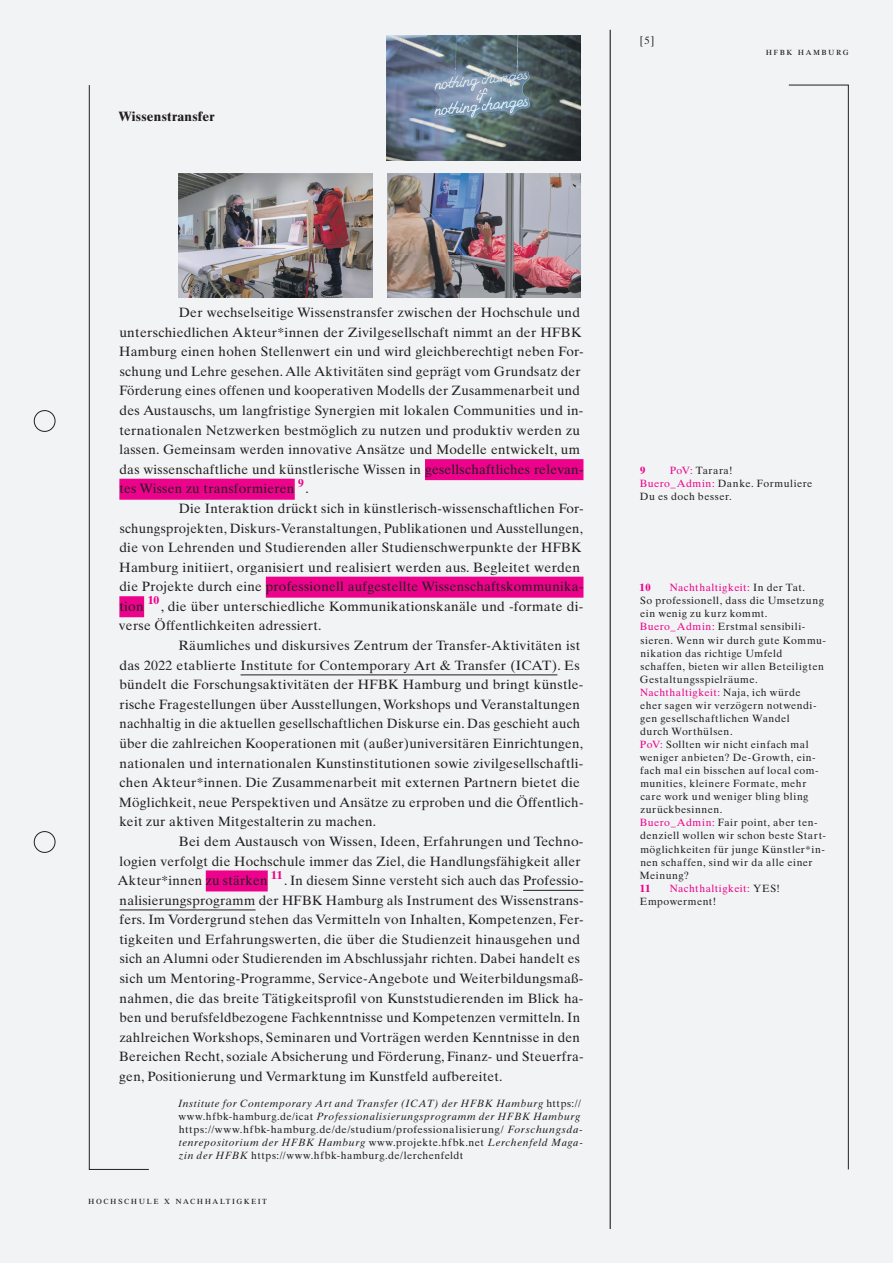
<style>
.page{position:relative;width:893px;height:1263px;background:#f2f3f4}
.page>*{position:absolute;margin:0;border:0;box-sizing:border-box;transform-origin:0 0}
.t1{font:13.5px/19.6px "Times Ten CE";letter-spacing:.02em;color:#231f20}
.t2{font:700 13.5px "Times Ten CE";letter-spacing:.02em;color:#231f20}
.t3{font:700 11.4px "Times Ten CE";color:#ed028c}
.t4{font:10.5px/13px "Times Ten CE";letter-spacing:.045em;color:#231f20}
.t5{font:italic 10.5px/13px "Times Ten CE";letter-spacing:.055em;color:#231f20}
.t6{font:10.5px "Times Ten Roman SC";letter-spacing:.14em;color:#231f20}
.t7{font:10.5px/13px "Times Ten CE";letter-spacing:.04em;color:#ed028c}
.t8{font:700 10.5px "Times Ten CE";color:#ed028c}
.s1{font-style:normal}
.s2{color:#ed028c}
.s3{color:#231f20}
</style>
<div class="page">
<svg style="left:788px;top:85px;width:61px;height:1085px"></svg>
<svg style="left:89px;top:85px;width:60px;height:1085px"></svg>
<hr style="left:610px;top:30px;width:1px;height:1199px;background:#231f20">
<div style="left:425px;top:459px;width:158px;height:21px;background:#ed028c"></div>
<div style="left:119px;top:479px;width:176px;height:21px;background:#ed028c"></div>
<div style="left:266px;top:577px;width:317px;height:21px;background:#ed028c"></div>
<div style="left:119px;top:596px;width:25px;height:21px;background:#ed028c"></div>
<div style="left:206px;top:870px;width:62px;height:21px;background:#ed028c"></div>
<hr style="left:241px;top:675px;width:316px;height:1px;background:#231f20">
<hr style="left:523px;top:890px;width:60px;height:1px;background:#231f20">
<hr style="left:120px;top:910px;width:136px;height:1px;background:#231f20">
<img style="left:179px;top:173px;width:193px;height:124px">
<img style="left:387px;top:36px;width:193px;height:124px">
<img style="left:388px;top:173px;width:192px;height:124px">
<div style="left:34px;top:410px;width:21px;height:22px;border:1px solid #231f20;border-radius:50%"></div>
<div style="left:34px;top:831px;width:21px;height:22px;border:1px solid #231f20;border-radius:50%"></div>
<p class="t2" style="left:119px;top:108px;width:98px">Wissenstransfer</p>
<p class="t4" style="left:640px;top:34px;width:16px">[5]</p>
<p class="t6" style="left:766px;top:45px;width:84px">hfbk hamburg</p>
<p class="t1" style="left:119px;top:303px;width:466px;text-indent:60px">Der wechselseitige Wissenstransfer zwischen der Hochschule und unterschiedlichen Akteur*innen der Zivilgesellschaft nimmt an der HFBK Hamburg einen hohen Stellenwert ein und wird gleichberechtigt neben For&shy;schung und Lehre gesehen. Alle Aktivitäten sind geprägt vom Grundsatz der Förderung eines offenen und kooperativen Modells der Zusammenarbeit und des Austauschs, um langfristige Synergien mit lokalen Communities und in&shy;ternationalen Netzwerken bestmöglich zu nutzen und produktiv werden zu lassen. Gemeinsam werden innovative Ansätze und Modelle entwickelt, um das wissenschaftliche und künstlerische Wissen in gesellschaftliches relevan&shy;tes Wissen zu transformieren</p>
<p class="t3" style="left:298px;top:476px;width:7px">9</p>
<p class="t1" style="left:306px;top:479px;width:5px">.</p>
<p class="t1" style="left:179px;top:498px;width:406px">Die Interaktion drückt sich in künstlerisch-wissenschaftlichen For-</p>
<p class="t1" style="left:120px;top:518px;width:465px">schungsprojekten, Diskurs-Veranstaltungen, Publikationen und Ausstellungen,</p>
<p class="t1" style="left:120px;top:538px;width:464px">die von Lehrenden und Studierenden aller Studienschwerpunkte der HFBK</p>
<p class="t1" style="left:119px;top:557px;width:462px">Hamburg initiiert, organisiert und realisiert werden aus. Begleitet werden</p>
<p class="t1" style="left:120px;top:577px;width:465px">die Projekte durch eine professionell aufgestellte Wissenschaftskommunika-</p>
<p class="t1" style="left:119px;top:596px;width:26px">tion</p>
<p class="t3" style="left:148px;top:593px;width:13px">10</p>
<p class="t1" style="left:161px;top:596px;width:424px">, die über unterschiedliche Kommunikationskanäle und -formate di-</p>
<p class="t1" style="left:119px;top:616px;width:204px">verse Öffentlichkeiten adressiert.</p>
<p class="t1" style="left:179px;top:636px;width:403px">Räumliches und diskursives Zentrum der Transfer-Aktivitäten ist</p>
<p class="t1" style="left:120px;top:655px;width:462px">das 2022 etablierte Institute for Contemporary Art &amp; Transfer (ICAT). Es</p>
<p class="t1" style="left:119px;top:675px;width:466px">bündelt die Forschungsaktivitäten der HFBK Hamburg und bringt künstle-</p>
<p class="t1" style="left:120px;top:694px;width:462px">rische Fragestellungen über Ausstellungen, Workshops und Veranstaltungen</p>
<p class="t1" style="left:120px;top:714px;width:462px">nachhaltig in die aktuellen gesellschaftlichen Diskurse ein. Das geschieht auch</p>
<p class="t1" style="left:119px;top:733px;width:465px">über die zahlreichen Kooperationen mit (außer)universitären Einrichtungen,</p>
<p class="t1" style="left:120px;top:753px;width:465px">nationalen und internationalen Kunstinstitutionen sowie zivilgesellschaftli-</p>
<p class="t1" style="left:120px;top:773px;width:462px">chen Akteur*innen. Die Zusammenarbeit mit externen Partnern bietet die</p>
<p class="t1" style="left:119px;top:792px;width:466px">Möglichkeit, neue Perspektiven und Ansätze zu erproben und die Öffentlich-</p>
<p class="t1" style="left:119px;top:812px;width:258px">keit zur aktiven Mitgestalterin zu machen.</p>
<p class="t1" style="left:179px;top:831px;width:406px">Bei dem Austausch von Wissen, Ideen, Erfahrungen und Techno-</p>
<p class="t1" style="left:119px;top:851px;width:463px">logien verfolgt die Hochschule immer das Ziel, die Handlungsfähigkeit aller</p>
<p class="t1" style="left:117px;top:871px;width:151px">Akteur*innen zu stärken</p>
<p class="t3" style="left:271px;top:868px;width:13px">11</p>
<p class="t1" style="left:119px;top:871px;width:466px;text-indent:165px">. In diesem Sinne versteht sich auch das Professio&shy;nalisierungsprogramm der HFBK Hamburg als Instrument des Wissenstrans&shy;fers. Im Vordergrund stehen das Vermitteln von Inhalten, Kompetenzen, Fer&shy;tigkeiten und Erfahrungswerten, die über die Studienzeit hinausgehen und sich an Alumni oder Studierenden im Abschlussjahr richten. Dabei handelt es sich um Mentoring-Programme, Service-Angebote und Weiterbildungsmaß&shy;nahmen, die das breite Tätigkeitsprofil von Kunststudierenden im Blick ha&shy;ben und berufsfeldbezogene Fachkenntnisse und Kompetenzen vermitteln. In zahlreichen Workshops, Seminaren und Vorträgen werden Kenntnisse in den Bereichen Recht, soziale Absicherung und Förderung, Finanz- und Steuerfra&shy;gen, Positionierung und Vermarktung im Kunstfeld aufbereitet.</p>
<p class="t5" style="left:178px;top:1097px;width:406px">Institute for Contemporary Art and Transfer (ICAT) der HFBK Hamburg <span class="s1">https:// www.hfbk-hamburg.de/icat</span> Professionalisierungsprogramm der HFBK Hamburg <span class="s1">https://www.hfbk-hamburg.de/de/studium/professionalisierung/</span> Forschungsda&shy;tenrepositorium der HFBK Hamburg <span class="s1">www.projekte.hfbk.net</span> Lerchenfeld Maga&shy;zin der HFBK <span class="s1">https://www.hfbk-hamburg.de/lerchenfeldt</span></p>
<p class="t6" style="left:88px;top:1194px;width:180px">hochschule x nachhaltigkeit</p>
<p class="t4" style="left:640px;top:464px;width:174px;text-indent:30px"><span class="s2">PoV:</span> Tarara!<br><span class="s2">Buero_Admin:</span> Danke. Formuliere<br>Du es doch besser.</p>
<p class="t8" style="left:640px;top:464px;width:7px">9</p>
<p class="t4" style="left:640px;top:581px;width:188px;text-indent:30px"><span class="s2">Nachthaltigkeit:</span> In der Tat.<br>So professionell, dass die Umsetzung ein wenig zu kurz kommt.<br><span class="s2">Buero_Admin:</span> Erstmal sensibili&shy;sieren. Wenn wir durch gute Kommu&shy;nikation das richtige Umfeld schaffen, bieten wir allen Beteiligten<br>Gestaltungsspielräume.<br><span class="s2">Nachthaltigkeit:</span> Naja, ich würde<br>eher sagen wir verzögern notwendi&shy;gen gesellschaftlichen Wandel<br>durch Worthülsen.<br><span class="s2">PoV:</span> Sollten wir nicht einfach mal weniger anbieten? De-Growth, ein&shy;fach mal ein bisschen auf local com&shy;munities, kleinere Formate, mehr care work und weniger bling bling zurückbesinnen.<br><span class="s2">Buero_Admin:</span> Fair point, aber ten&shy;denziell wollen wir schon beste Start&shy;möglichkeiten für junge Künstler*in&shy;nen schaffen, sind wir da alle einer<br>Meinung?</p>
<p class="t8" style="left:640px;top:882px;width:12px">11</p>
<p class="t8" style="left:640px;top:581px;width:12px">10</p>
<p class="t7" style="left:640px;top:882px;width:142px;text-indent:30px">Nachthaltigkeit: <span class="s3">YES!<br>Empowerment!</span></p>
</div>
